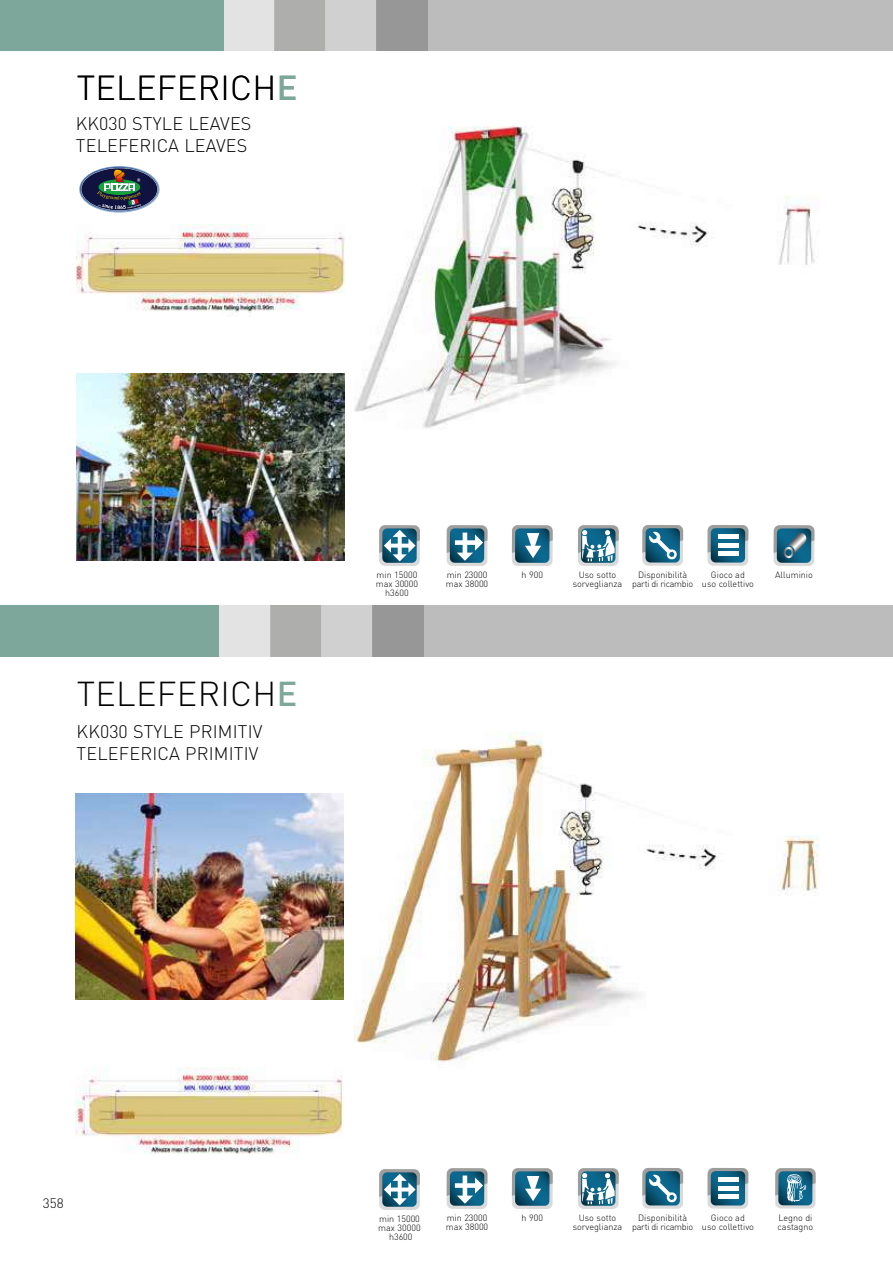
<style>
.page{position:relative;width:893px;height:1263px;background:#fff}
.page>*{position:absolute;margin:0;border:0;box-sizing:border-box;transform-origin:0 0}
.t1{font:300 34.2px "DIN Pro";letter-spacing:.01em;color:#000}
.t2{font:300 18px/21.6px "DIN Pro";letter-spacing:.01em;color:#000}
.t3{font:300 13.5px "DIN Pro";color:#000}
.t4{font:300 9px/9px "DIN Pro";color:#000;text-align:center}
.s1{font-weight:500;color:#7ea79b}
</style>
<div class="page">
<div style="left:0;top:0;width:893px;height:51px;background:#bcbcbc"></div>
<div style="left:223px;top:0;width:51px;height:51px;background:#e3e3e3"></div>
<div style="left:274px;top:0;width:51px;height:51px;background:#a8a8a7"></div>
<div style="left:325px;top:0;width:51px;height:51px;background:#d0d0d0"></div>
<div style="left:376px;top:0;width:51px;height:51px;background:#979797"></div>
<div style="left:0;top:0;width:223px;height:51px;background:#7ea79b"></div>
<img style="left:76px;top:224px;width:268px;height:89px">
<img style="left:76px;top:374px;width:268px;height:186px">
<div style="left:379px;top:1169px;width:41px;height:41px;background:#dadada;border-radius:6px"></div>
<svg style="left:379px;top:1169px;width:41px;height:38px;background:#6894a6"></svg>
<div style="left:447px;top:1168px;width:40px;height:41px;background:#dadada;border-radius:6px"></div>
<svg style="left:447px;top:1168px;width:40px;height:38px;background:#618fa2"></svg>
<div style="left:512px;top:1168px;width:41px;height:41px;background:#dadada;border-radius:6px"></div>
<svg style="left:512px;top:1168px;width:41px;height:38px;background:#56879c"></svg>
<div style="left:578px;top:1168px;width:41px;height:41px;background:#dadada;border-radius:6px"></div>
<svg style="left:578px;top:1168px;width:41px;height:38px;background:#729bac"></svg>
<div style="left:642px;top:1168px;width:41px;height:41px;background:linear-gradient(to right,#dadada,#dadada);border-radius:6px"></div>
<svg style="left:642px;top:1168px;width:41px;height:37px;background:#508499"></svg>
<div style="left:707px;top:1168px;width:41px;height:41px;background:linear-gradient(to right,#dadada,#dadada);border-radius:6px"></div>
<svg style="left:708px;top:1168px;width:40px;height:37px"></svg>
<div style="left:719px;top:1177px;width:20px;height:5px;background:#fff"></div>
<hr style="left:719px;top:1186px;width:20px;height:4px;background:#fff">
<div style="left:719px;top:1194px;width:20px;height:5px;background:#fff"></div>
<img style="left:354px;top:732px;width:465px;height:330px">
<img style="left:354px;top:126px;width:461px;height:303px">
<div style="left:379px;top:525px;width:41px;height:41px;background:#dadada;border-radius:6px"></div>
<svg style="left:379px;top:525px;width:41px;height:38px;background:#6894a6"></svg>
<svg style="left:446px;top:529px;width:42px;height:36px"></svg>
<div style="left:447px;top:525px;width:40px;height:41px;background:#dadada;border-radius:6px"></div>
<svg style="left:447px;top:525px;width:40px;height:38px;background:#618fa2"></svg>
<div style="left:512px;top:525px;width:41px;height:41px;background:#dadada;border-radius:6px"></div>
<svg style="left:512px;top:525px;width:41px;height:38px;background:#56889c"></svg>
<div style="left:578px;top:525px;width:41px;height:41px;background:#dadada;border-radius:6px"></div>
<svg style="left:578px;top:525px;width:41px;height:38px;background:#729bac"></svg>
<div style="left:642px;top:525px;width:41px;height:41px;background:#dadada;border-radius:6px"></div>
<svg style="left:642px;top:525px;width:41px;height:38px;background:#52859a"></svg>
<div style="left:707px;top:525px;width:41px;height:41px;background:#dadada;border-radius:6px"></div>
<svg style="left:708px;top:525px;width:40px;height:38px"></svg>
<div style="left:719px;top:534px;width:20px;height:5px;background:#fff"></div>
<hr style="left:719px;top:543px;width:20px;height:4px;background:#fff">
<div style="left:719px;top:551px;width:20px;height:5px;background:#fff"></div>
<div style="left:774px;top:525px;width:40px;height:41px;background:#dadada;border-radius:6px"></div>
<svg style="left:774px;top:525px;width:40px;height:38px;background:#4b7c91"></svg>
<div style="left:77px;top:164px;width:85px;height:51px;border:1px solid #fff;border-radius:50%"></div>
<svg style="left:79px;top:166px;width:81px;height:47px"></svg>
<div style="left:0;top:606px;width:892px;height:51px;background:#bcbcbc"></div>
<div style="left:0;top:606px;width:220px;height:51px;background:#7ea79b"></div>
<div style="left:220px;top:606px;width:51px;height:51px;background:#e3e3e3"></div>
<div style="left:271px;top:606px;width:51px;height:51px;background:#a8a8a7"></div>
<div style="left:322px;top:606px;width:51px;height:51px;background:#d0d0d0"></div>
<div style="left:373px;top:606px;width:51px;height:51px;background:#979797"></div>
<img style="left:76px;top:794px;width:267px;height:205px">
<img style="left:76px;top:1067px;width:267px;height:87px">
<div style="left:775px;top:1168px;width:41px;height:40px;background:linear-gradient(to right,#dadada,#dadada);border-radius:6px"></div>
<svg style="left:775px;top:1168px;width:41px;height:37px;background:#56889d"></svg>
<h1 class="t1" style="left:77px;top:65px;width:222px">TELEFERICH<span class="s1">E</span></h1>
<h2 class="t2" style="left:76px;top:112px;width:177px">KK030 STYLE LEAVES<br>TELEFERICA LEAVES</h2>
<h1 class="t1" style="left:77px;top:671px;width:222px">TELEFERICH<span class="s1">E</span></h1>
<h2 class="t2" style="left:77px;top:720px;width:187px">KK030 STYLE PRIMITIV<br>TELEFERICA PRIMITIV</h2>
<p class="t4" style="left:376px;top:570px;width:44px">min 15000 max 30000 h3600</p>
<p class="t4" style="left:446px;top:570px;width:44px;text-align:left">min 23000 max 38000</p>
<p class="t4" style="left:522px;top:570px;width:23px">h 900</p>
<p class="t4" style="left:573px;top:570px;width:51px">Uso sotto sorveglianza</p>
<p class="t4" style="left:632px;top:570px;width:62px">Disponibilità parti di ricambio</p>
<p class="t4" style="left:702px;top:570px;width:53px">Gioco ad<br>uso collettivo</p>
<p class="t4" style="left:775px;top:570px;width:39px">Alluminio</p>
<h3 class="t3" style="left:43px;top:1194px;width:22px">358</h3>
<p class="t4" style="left:378px;top:1214px;width:44px">min 15000 max 30000 h3600</p>
<p class="t4" style="left:446px;top:1213px;width:44px;text-align:left">min 23000 max 38000</p>
<p class="t4" style="left:522px;top:1213px;width:23px">h 900</p>
<p class="t4" style="left:573px;top:1213px;width:51px">Uso sotto sorveglianza</p>
<p class="t4" style="left:632px;top:1213px;width:62px">Disponibilità parti di ricambio</p>
<p class="t4" style="left:702px;top:1213px;width:53px">Gioco ad<br>uso collettivo</p>
<p class="t4" style="left:777px;top:1213px;width:37px;text-align:left">Legno di castagno</p>
</div>
